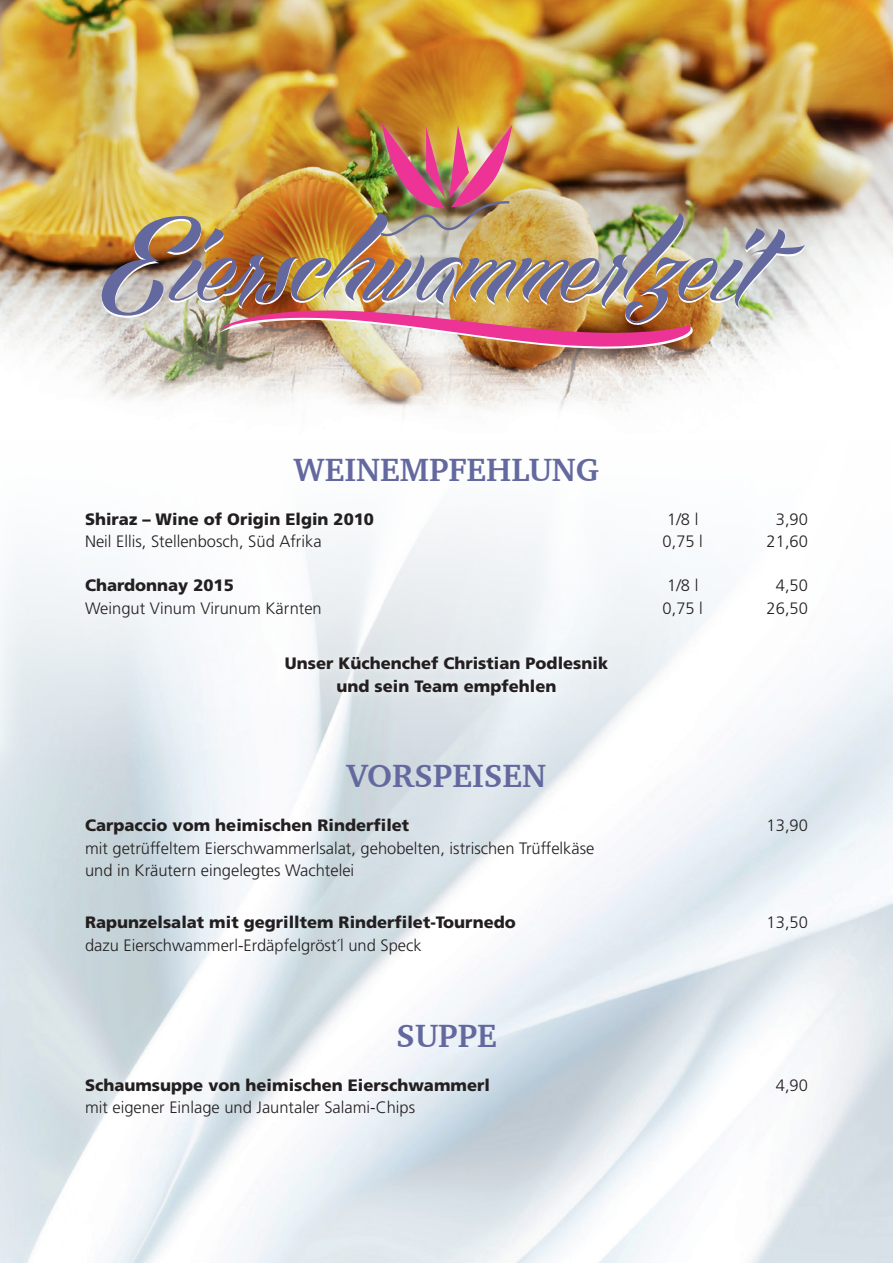
<style>
.page{position:relative;width:893px;height:1263px;background:#fff}
.page>*{position:absolute;margin:0;border:0;box-sizing:border-box;transform-origin:0 0}
.t1{font:123px "Echinos Park Script PERSONALUSEON";color:#fff}
.t2{font:700 33px "Charter BT";color:#63699f}
.t3{font:300 16.5px/22.5px "Frutiger LT Std";color:#231f20}
.t4{font:900 16.5px/22.5px "Frutiger LT Std";color:#231f20;text-align:center}
</style>
<div class="page">
<img style="left:0;top:0;width:893px;height:1263px">
<img style="left:217px;top:310px;width:477px;height:39px">
<div style="left:372px;top:115px;width:149px;height:131px;background:#fff;opacity:.75"></div>
<img style="left:378px;top:123px;width:134px;height:116px">
<div style="left:276px;top:648px;width:340px;height:57px;background:#fff;opacity:.75"></div>
<p class="t1" style="left:101px;top:190px;width:659px">Eierschwammerlzeit</p>
<p class="t2" style="left:294px;top:449px;width:307px">WEINEMPFEHLUNG</p>
<p class="t4" style="left:85px;top:508px;width:290px">Shiraz – Wine of Origin Elgin 2010</p>
<p class="t3" style="left:667px;top:508px;width:33px">1/8 l</p>
<p class="t3" style="left:776px;top:508px;width:34px">3,90</p>
<p class="t3" style="left:85px;top:531px;width:238px">Neil Ellis, Stellenbosch, Süd Afrika</p>
<p class="t3" style="left:663px;top:531px;width:42px">0,75 l</p>
<p class="t3" style="left:767px;top:531px;width:43px">21,60</p>
<p class="t4" style="left:85px;top:574px;width:150px">Chardonnay 2015</p>
<p class="t3" style="left:667px;top:574px;width:33px">1/8 l</p>
<p class="t3" style="left:776px;top:574px;width:34px">4,50</p>
<p class="t3" style="left:85px;top:597px;width:238px">Weingut Vinum Virunum Kärnten</p>
<p class="t3" style="left:663px;top:597px;width:42px">0,75 l</p>
<p class="t3" style="left:767px;top:597px;width:43px">26,50</p>
<p class="t4" style="left:285px;top:652px;width:325px">Unser Küchenchef Christian Podlesnik und sein Team empfehlen</p>
<p class="t2" style="left:347px;top:755px;width:201px">VORSPEISEN</p>
<p class="t4" style="left:85px;top:814px;width:326px">Carpaccio vom heimischen Rinderfilet</p>
<p class="t3" style="left:767px;top:814px;width:43px">13,90</p>
<p class="t3" style="left:85px;top:837px;width:511px">mit getrüffeltem Eierschwammerlsalat, gehobelten, istrischen Trüffelkäse und in Kräutern eingelegtes Wachtelei</p>
<p class="t4" style="left:85px;top:911px;width:432px">Rapunzelsalat mit gegrilltem Rinderfilet-Tournedo</p>
<p class="t3" style="left:767px;top:912px;width:43px">13,50</p>
<p class="t3" style="left:85px;top:934px;width:338px">dazu Eierschwammerl-Erdäpfelgröst´l und Speck</p>
<p class="t2" style="left:396px;top:1015px;width:102px">SUPPE</p>
<p class="t4" style="left:85px;top:1073px;width:406px">Schaumsuppe von heimischen Eierschwammerl</p>
<p class="t3" style="left:776px;top:1074px;width:34px">4,90</p>
<p class="t3" style="left:85px;top:1096px;width:332px">mit eigener Einlage und Jauntaler Salami-Chips</p>
</div>
